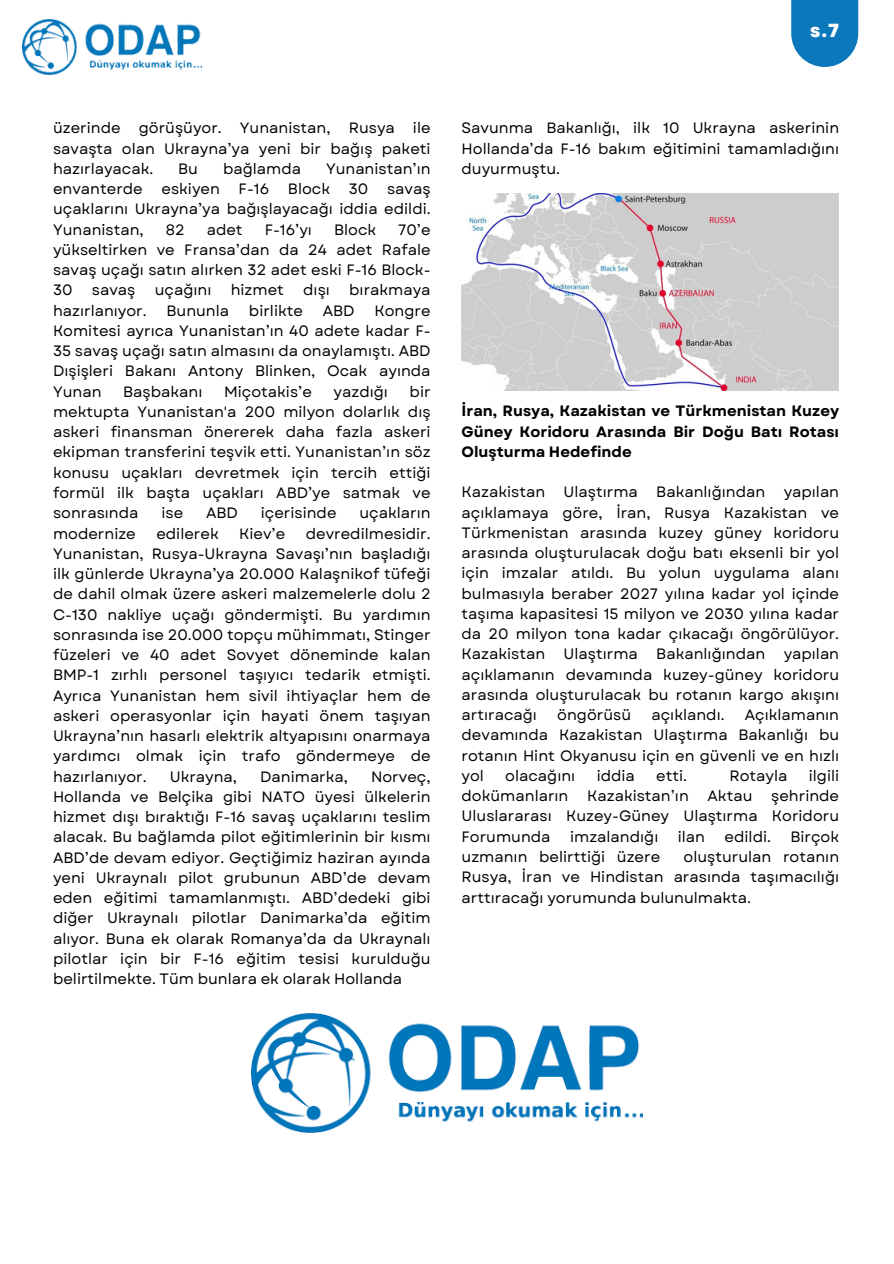
<style>
.page{position:relative;width:894px;height:1264px;background:#fff}
.page>*{position:absolute;margin:0;border:0;box-sizing:border-box;transform-origin:0 0}
.t1{font:800 18.9px "Garet";color:#fff}
.t2{font:15px/20.2px "Garet";color:#000;text-align:justify}
.t3{font:700 15px/20.2px "Garet";color:#000;text-align:justify}
</style>
<div class="page">
<div style="left:791px;top:0;width:67px;height:67px;background:#0a78bb"></div>
<img style="left:22px;top:19px;width:179px;height:55px">
<img style="left:461px;top:193px;width:377px;height:198px">
<img style="left:251px;top:1013px;width:391px;height:119px">
<h1 class="t1" style="left:810px;top:16px;width:31px">s.7</h1>
<p class="t2" style="left:53px;top:118px;width:379px;text-align:left">üzerinde görüşüyor. Yunanistan, Rusya ile savaşta olan Ukrayna’ya yeni bir bağış paketi hazırlayacak.</p>
<p class="t2" style="left:178px;top:158px;width:21px">Bu</p>
<p class="t2" style="left:223px;top:158px;width:79px">bağlamda</p>
<p class="t2" style="left:53px;top:158px;width:379px;text-indent:273px">Yunanistan’ın envanterde eskiyen F-16 Block 30 savaş uçaklarını Ukrayna’ya bağışlayacağı iddia edildi.<br>Yunanistan,</p>
<p class="t2" style="left:53px;top:219px;width:379px;text-indent:345px">70’e yükseltirken ve Fransa’dan da 24 adet Rafale savaş uçağı satın alırken 32 adet eski F-16 Block-30</p>
<p class="t2" style="left:166px;top:219px;width:20px">82</p>
<p class="t2" style="left:207px;top:219px;width:37px">adet</p>
<p class="t2" style="left:264px;top:219px;width:49px">F-16’yı</p>
<p class="t2" style="left:334px;top:219px;width:44px">Block</p>
<p class="t2" style="left:92px;top:280px;width:45px">savaş</p>
<p class="t2" style="left:155px;top:280px;width:58px">uçağını</p>
<p class="t2" style="left:231px;top:280px;width:55px">hizmet</p>
<p class="t2" style="left:303px;top:280px;width:28px">dışı</p>
<p class="t2" style="left:349px;top:280px;width:83px">bırakmaya</p>
<p class="t2" style="left:53px;top:300px;width:95px">hazırlanıyor.</p>
<p class="t2" style="left:166px;top:300px;width:64px">Bununla</p>
<p class="t2" style="left:249px;top:300px;width:55px">birlikte</p>
<p class="t2" style="left:323px;top:300px;width:33px">ABD</p>
<p class="t2" style="left:53px;top:300px;width:379px;text-indent:321px">Kongre Komitesi ayrıca Yunanistan’ın 40 adete kadar F-35 savaş uçağı satın almasını da onaylamıştı. ABD Dışişleri Bakanı Antony Blinken, Ocak ayında Yunan</p>
<p class="t2" style="left:123px;top:381px;width:81px">Başbakanı</p>
<p class="t2" style="left:224px;top:381px;width:89px">Miçotakis’e</p>
<p class="t2" style="left:333px;top:381px;width:56px">yazdığı</p>
<p class="t2" style="left:53px;top:381px;width:379px;text-align:left;text-indent:356px">bir mektupta Yunanistan'a 200 milyon dolarlık dış askeri finansman önererek daha fazla askeri ekipman transferini teşvik etti. Yunanistan’ın söz konusu uçakları devretmek için tercih ettiği formül ilk başta uçakları ABD’ye satmak ve sonrasında</p>
<p class="t2" style="left:161px;top:503px;width:23px">ise</p>
<p class="t2" style="left:206px;top:503px;width:33px">ABD</p>
<p class="t2" style="left:261px;top:503px;width:77px">içerisinde</p>
<p class="t2" style="left:359px;top:503px;width:73px">uçakların</p>
<p class="t2" style="left:53px;top:523px;width:84px">modernize</p>
<p class="t2" style="left:156px;top:523px;width:64px">edilerek</p>
<p class="t2" style="left:239px;top:523px;width:48px">Kiev’e</p>
<p class="t2" style="left:53px;top:523px;width:379px;text-align:left;text-indent:253px">devredilmesidir.<br>Yunanistan, Rusya-Ukrayna Savaşı’nın başladığı ilk günlerde Ukrayna’ya 20.000 Kalaşnikof tüfeği de dahil olmak üzere askeri malzemelerle dolu 2<br>C-130 nakliye uçağı göndermişti. Bu yardımın sonrasında ise 20.000 topçu mühimmatı, Stinger füzeleri ve 40 adet Sovyet döneminde kalan BMP-1 zırhlı personel taşıyıcı tedarik etmişti.<br>Ayrıca Yunanistan hem sivil ihtiyaçlar hem de askeri operasyonlar için hayati önem taşıyan Ukrayna’nın hasarlı elektrik altyapısını onarmaya yardımcı olmak için trafo göndermeye de hazırlanıyor.</p>
<p class="t2" style="left:170px;top:766px;width:69px">Ukrayna,</p>
<p class="t2" style="left:260px;top:766px;width:89px">Danimarka,</p>
<p class="t2" style="left:53px;top:766px;width:379px;text-align:left;text-indent:318px">Norveç, Hollanda ve Belçika gibi NATO üyesi ülkelerin hizmet dışı bıraktığı F-16 savaş uçaklarını teslim alacak. Bu bağlamda pilot eğitimlerinin bir kısmı ABD’de devam ediyor. Geçtiğimiz haziran ayında yeni Ukraynalı pilot grubunun ABD’de devam eden eğitimi tamamlanmıştı. ABD’dedeki gibi diğer Ukraynalı pilotlar Danimarka’da eğitim alıyor. Buna ek olarak Romanya’da da Ukraynalı pilotlar için bir F-16 eğitim tesisi kurulduğu belirtilmekte. Tüm bunlara ek olarak Hollanda</p>
<p class="t2" style="left:461px;top:118px;width:379px">Savunma Bakanlığı, ilk 10 Ukrayna askerinin Hollanda’da F-16 bakım eğitimini tamamladığını duyurmuştu.</p>
<h2 class="t3" style="left:461px;top:401px;width:379px">İran, Rusya, Kazakistan ve Türkmenistan Kuzey Güney Koridoru Arasında Bir Doğu Batı Rotası Oluşturma Hedefinde</h2>
<p class="t2" style="left:461px;top:482px;width:379px">Kazakistan Ulaştırma Bakanlığından yapılan açıklamaya göre, İran, Rusya Kazakistan ve Türkmenistan arasında kuzey güney koridoru arasında oluşturulacak doğu batı eksenli bir yol için imzalar atıldı. Bu yolun uygulama alanı bulmasıyla beraber 2027 yılına kadar yol içinde taşıma kapasitesi 15 milyon ve 2030 yılına kadar da 20 milyon tona kadar çıkacağı öngörülüyor.<br>Kazakistan Ulaştırma Bakanlığından yapılan açıklamanın devamında kuzey-güney koridoru arasında oluşturulacak bu rotanın kargo akışını artıracağı</p>
<p class="t2" style="left:461px;top:705px;width:379px;text-indent:283px">Açıklamanın devamında Kazakistan Ulaştırma Bakanlığı bu rotanın Hint Okyanusu için en güvenli ve en hızlı yol</p>
<p class="t2" style="left:557px;top:705px;width:75px">öngörüsü</p>
<p class="t2" style="left:651px;top:705px;width:75px">açıklandı.</p>
<p class="t2" style="left:505px;top:765px;width:72px">olacağını</p>
<p class="t2" style="left:596px;top:765px;width:40px">iddia</p>
<p class="t2" style="left:656px;top:765px;width:32px">etti.</p>
<p class="t2" style="left:729px;top:765px;width:59px">Rotayla</p>
<p class="t2" style="left:461px;top:765px;width:379px;text-align:left;text-indent:347px">ilgili dokümanların Kazakistan’ın Aktau şehrinde<br>Uluslararası Kuzey-Güney Ulaştırma Koridoru<br>Forumunda</p>
<p class="t2" style="left:570px;top:826px;width:90px">imzalandığı</p>
<p class="t2" style="left:677px;top:826px;width:29px">ilan</p>
<p class="t2" style="left:724px;top:826px;width:48px">edildi.</p>
<p class="t2" style="left:790px;top:826px;width:50px">Birçok</p>
<p class="t2" style="left:461px;top:846px;width:200px">uzmanın belirttiği üzere</p>
<p class="t2" style="left:461px;top:846px;width:379px;text-indent:222px">oluşturulan rotanın Rusya, İran ve Hindistan arasında taşımacılığı arttıracağı yorumunda bulunulmakta.</p>
</div>
